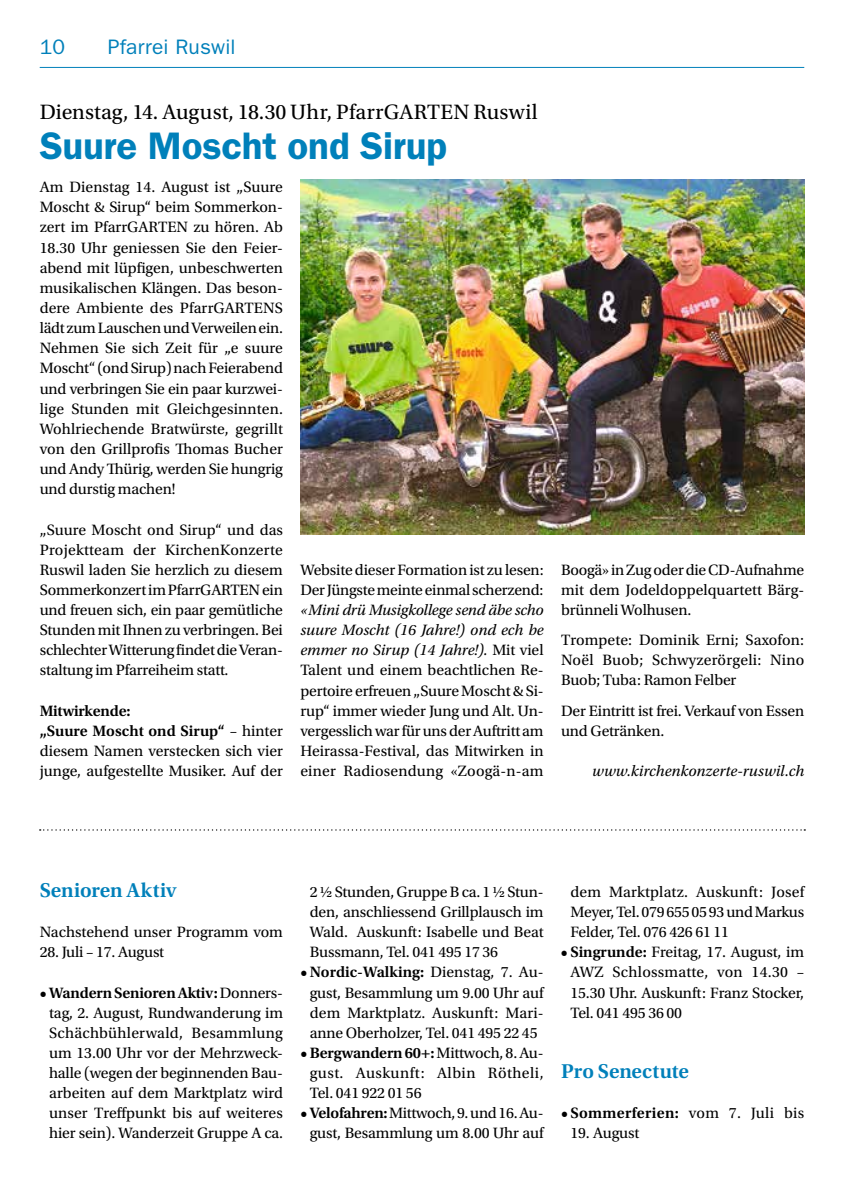
<style>
.page{position:relative;width:844px;height:1191px;background:#fff}
.page>*{position:absolute;margin:0;border:0;box-sizing:border-box;transform-origin:0 0}
.t1{font:600 38.5px "ITC Franklin Gothic Std";letter-spacing:-.005em;color:#0080ba}
.t2{font:21.88px "Utopia Std";letter-spacing:.005em;color:#000}
.t3{font:600 21px "Utopia Std";color:#0080ba}
.t4{font:21px "ITC Franklin Gothic Std";letter-spacing:.01em;color:#0080ba}
.t5{font:15.75px/20.1px "Utopia Std";letter-spacing:-.01em;color:#000;text-align:justify}
.t6{font:italic 15.75px "Utopia Std";letter-spacing:.005em;color:#000}
.t7{font:600 15.75px "Utopia Std";letter-spacing:.02em;color:#000}
.s1{font-weight:600}
.s2{font-style:italic}
.s3{font-weight:400}
</style>
<div class="page">
<hr style="left:40px;top:67px;width:764px;height:1px;background:#0080ba">
<img style="left:300px;top:179px;width:504px;height:355px">
<svg style="left:40px;top:829px;width:765px;height:1px"></svg>
<h3 class="t4" style="left:40px;top:35px;width:27px">10</h3>
<h3 class="t4" style="left:108px;top:35px;width:129px">Pfarrei Ruswil</h3>
<h2 class="t2" style="left:40px;top:100px;width:499px">Dienstag, 14. August, 18.30 Uhr, PfarrGARTEN Ruswil</h2>
<h1 class="t1" style="left:40px;top:123px;width:408px">Suure Moscht ond Sirup</h1>
<p class="t5" style="left:40px;top:177px;width:245px">Am Dienstag 14. August ist „Suure Moscht &amp; Sirup“ beim Sommerkon&shy;zert im PfarrGARTEN zu hören. Ab 18.30 Uhr geniessen Sie den Feier&shy;abend mit lüpfigen, unbeschwerten musikalischen Klängen. Das beson&shy;dere Ambiente des PfarrGARTENS lädt zum Lauschen und Verweilen ein.<br>Nehmen Sie sich Zeit für „e suure Moscht“ (ond Sirup) nach Feierabend und verbringen Sie ein paar kurzwei&shy;lige Stunden mit Gleichgesinnten.<br>Wohlriechende Bratwürste, gegrillt von den Grillprofis Thomas Bucher und Andy Thürig, werden Sie hungrig und durstig machen!</p>
<p class="t5" style="left:40px;top:519px;width:245px">„Suure Moscht ond Sirup“ und das Projektteam der KirchenKonzerte Ruswil laden Sie herzlich zu diesem Sommerkonzert im PfarrGARTEN ein und freuen sich, ein paar gemütliche Stunden mit Ihnen zu verbringen. Bei schlechter Witterung findet die Veran&shy;staltung im Pfarreiheim statt.</p>
<p class="t5" style="left:40px;top:701px;width:245px;text-align:left"><span class="s1">Mitwirkende:<br>„Suure Moscht ond Sirup“</span> – hinter diesem Namen verstecken sich vier junge, aufgestellte Musiker. Auf der</p>
<p class="t5" style="left:300px;top:560px;width:245px">Website dieser Formation ist zu lesen:<br>Der Jüngste meinte einmal scherzend:</p>
<p class="t5" style="left:300px;top:600px;width:245px"><span class="s2">«Mini drü Musigkollege send äbe scho suure Moscht (16 Jahre!) ond ech be emmer no Sirup (14 Jahre!).</span> Mit viel Talent und einem beachtlichen Re&shy;pertoire erfreuen „Suure Moscht &amp; Si&shy;rup“ immer wieder Jung und Alt. Un&shy;vergesslich war für uns der Auftritt am Heirassa-Festival, das Mitwirken in einer Radiosendung «Zoogä-n-am</p>
<p class="t5" style="left:561px;top:560px;width:245px">Boogä» in Zug oder die CD-Aufnahme mit dem Jodeldoppelquartett Bärg&shy;brünneli Wolhusen.</p>
<p class="t5" style="left:561px;top:630px;width:245px">Trompete: Dominik Erni; Saxofon:<br>Noël Buob; Schwyzerörgeli: Nino Buob; Tuba: Ramon Felber</p>
<p class="t5" style="left:561px;top:701px;width:245px">Der Eintritt ist frei. Verkauf von Essen und Getränken.</p>
<p class="t6" style="left:592px;top:762px;width:213px">www.kirchenkonzerte-ruswil.ch</p>
<h3 class="t3" style="left:40px;top:878px;width:138px">Senioren Aktiv</h3>
<p class="t5" style="left:40px;top:922px;width:245px">Nachstehend unser Programm vom</p>
<p class="t5" style="left:40px;top:942px;width:126px">28. Juli – 17. August</p>
<p class="t5" style="left:40px;top:982px;width:245px;text-align:center"><span class="s1">• Wandern Senioren Aktiv:</span> Donners&shy;tag, 2. August, Rundwanderung im Schächbühlerwald, Besammlung um 13.00 Uhr vor der Mehrzweck&shy;halle (wegen der beginnenden Bau&shy;arbeiten auf dem Marktplatz wird unser Treffpunkt bis auf weiteres hier sein). Wanderzeit Gruppe A ca.</p>
<p class="t5" style="left:310px;top:882px;width:235px">2 ½ Stunden, Gruppe B ca. 1 ½ Stun&shy;den, anschliessend Grillplausch im Wald. Auskunft: Isabelle und Beat Bussmann, Tel. 041 495 17 36</p>
<p class="t5" style="left:300px;top:962px;width:245px;text-align:center"><span class="s1">• Nordic-Walking:</span> Dienstag, 7. Au&shy;gust, Besammlung um 9.00 Uhr auf dem Marktplatz. Auskunft: Mari&shy;anne Oberholzer, Tel. 041 495 22 45</p>
<p class="t5" style="left:310px;top:1043px;width:235px;text-indent:-9px"><span class="s1">• Bergwandern 60+:</span> Mittwoch, 8. Au&shy;gust. Auskunft: Albin Rötheli, Tel. 041 922 01 56</p>
<p class="t5" style="left:300px;top:1103px;width:245px;text-align:center"><span class="s1">• Velofahren:</span> Mittwoch, 9. und 16. Au&shy;gust, Besammlung um 8.00 Uhr auf</p>
<p class="t5" style="left:570px;top:882px;width:235px">dem Marktplatz. Auskunft: Josef Meyer, Tel. 079 655 05 93 und Markus Felder, Tel. 076 426 61 11</p>
<p class="t5" style="left:570px;top:942px;width:235px;text-indent:-9px"><span class="s1">• Singrunde:</span> Freitag, 17. August, im AWZ Schlossmatte, von 14.30 – 15.30 Uhr. Auskunft: Franz Stocker, Tel. 041 495 36 00</p>
<h3 class="t3" style="left:561px;top:1059px;width:129px">Pro Senectute</h3>
<p class="t7" style="left:561px;top:1104px;width:245px">• Sommerferien: <span class="s3">vom 7. Juli bis</span></p>
<p class="t5" style="left:570px;top:1123px;width:70px">19. August</p>
</div>
